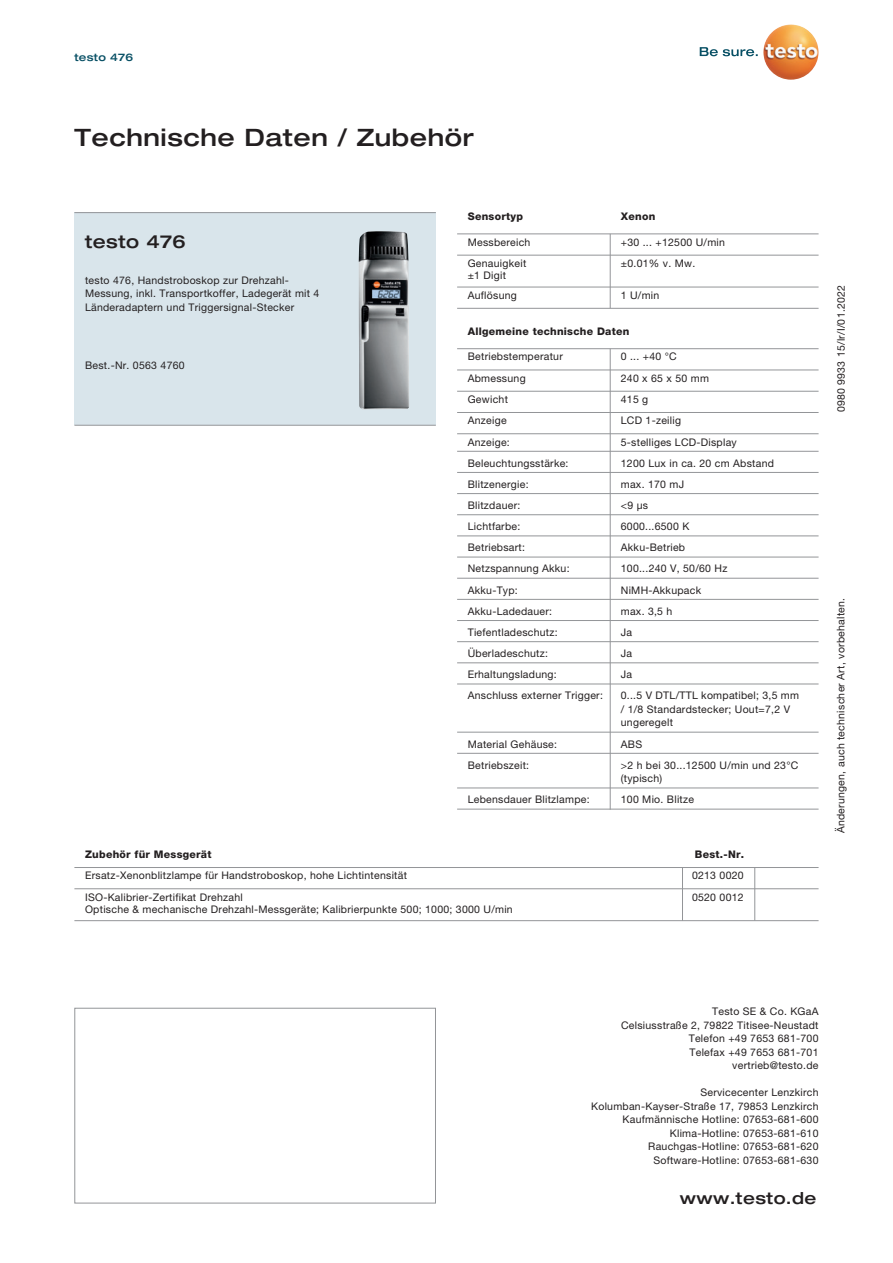
<style>
.page{position:relative;width:893px;height:1263px;background:#fff}
.page>*{position:absolute;margin:0;border:0;box-sizing:border-box;transform-origin:0 0}
.t1{font:500 expanded 24px "Helvetica Neue LTW1 G";letter-spacing:.025em;color:#231f20}
.t2{font:500 expanded 18px "Helvetica Neue LTW1 G";letter-spacing:.025em;color:#231f20}
.t3{font:500 expanded 16.5px "Helvetica Neue LTW1 G";letter-spacing:.025em;color:#231f20}
.t4{font:10.5px/13.5px "Helvetica Neue LTW1 G";letter-spacing:.025em;color:#231f20}
.t5{font:800 10.5px "Helvetica Neue LTW1 G";letter-spacing:.025em;color:#231f20}
.t6{font:500 expanded 10.5px "Helvetica Neue LTW1 G";letter-spacing:.025em;color:#074f64}
.s1{color:#ee1d23}
</style>
<div class="page">
<div style="left:74px;top:213px;width:362px;height:212px;background:#d9e5eb"></div>
<hr style="left:74px;top:212px;width:362px;height:1px;background:#939598">
<hr style="left:74px;top:425px;width:362px;height:1px;background:#939598">
<img style="left:359px;top:231px;width:50px;height:178px">
<svg style="left:700px;top:47px;width:58px;height:9px"></svg>
<img style="left:763px;top:24px;width:56px;height:56px;border-radius:28px">
<div style="left:74px;top:1008px;width:362px;height:195px;background:#fff;border:1px solid #939598"></div>
<hr style="left:457px;top:348px;width:362px;height:1px;background:#939598">
<hr style="left:457px;top:370px;width:362px;height:1px;background:#939598">
<hr style="left:457px;top:391px;width:362px;height:1px;background:#939598">
<hr style="left:457px;top:412px;width:362px;height:1px;background:#939598">
<hr style="left:457px;top:433px;width:362px;height:1px;background:#939598">
<hr style="left:457px;top:451px;width:362px;height:1px;background:#939598">
<hr style="left:457px;top:472px;width:362px;height:1px;background:#939598">
<hr style="left:457px;top:493px;width:362px;height:1px;background:#939598">
<hr style="left:457px;top:514px;width:362px;height:1px;background:#939598">
<hr style="left:457px;top:535px;width:362px;height:1px;background:#939598">
<hr style="left:457px;top:557px;width:362px;height:1px;background:#939598">
<hr style="left:457px;top:578px;width:362px;height:1px;background:#939598">
<hr style="left:457px;top:599px;width:362px;height:1px;background:#939598">
<hr style="left:457px;top:620px;width:362px;height:1px;background:#939598">
<hr style="left:457px;top:641px;width:362px;height:1px;background:#939598">
<hr style="left:457px;top:662px;width:362px;height:1px;background:#939598">
<hr style="left:457px;top:684px;width:362px;height:1px;background:#939598">
<hr style="left:457px;top:732px;width:362px;height:1px;background:#939598">
<hr style="left:457px;top:753px;width:362px;height:1px;background:#939598">
<hr style="left:457px;top:787px;width:362px;height:1px;background:#939598">
<hr style="left:457px;top:809px;width:362px;height:1px;background:#939598">
<hr style="left:610px;top:349px;width:1px;height:461px;background:#939598">
<hr style="left:74px;top:867px;width:745px;height:1px;background:#939598">
<hr style="left:74px;top:920px;width:745px;height:1px;background:#939598">
<svg style="left:682px;top:868px;width:1px;height:20px"></svg>
<hr style="left:682px;top:889px;width:1px;height:32px;background:#939598">
<svg style="left:754px;top:868px;width:1px;height:20px"></svg>
<hr style="left:754px;top:889px;width:1px;height:32px;background:#939598">
<hr style="left:74px;top:888px;width:745px;height:1px;background:#939598">
<hr style="left:457px;top:233px;width:362px;height:1px;background:#939598">
<hr style="left:610px;top:234px;width:1px;height:74px;background:#939598">
<hr style="left:457px;top:255px;width:362px;height:1px;background:#939598">
<hr style="left:457px;top:287px;width:362px;height:1px;background:#939598">
<hr style="left:457px;top:308px;width:362px;height:1px;background:#939598">
<p class="t6" style="left:74px;top:51px;width:60px">testo 476</p>
<h1 class="t1" style="left:74px;top:122px;width:401px">Technische Daten / Zubehör</h1>
<h2 class="t2" style="left:85px;top:230px;width:102px">testo 476</h2>
<p class="t4" style="left:85px;top:273px;width:236px">testo 476, Handstroboskop zur Drehzahl-<br>Messung, inkl. Transportkoffer, Ladegerät mit 4<br>Länderadaptern und Triggersignal-Stecker</p>
<p class="t4" style="left:85px;top:358px;width:101px">Best.-Nr. 0563 4760</p>
<p class="t5" style="left:468px;top:210px;width:57px">Sensortyp</p>
<p class="t5" style="left:621px;top:210px;width:36px">Xenon</p>
<p class="t4" style="left:468px;top:231px;width:64px;line-height:21.3px">Messbereich<br>Genauigkeit</p>
<p class="t4" style="left:468px;top:265px;width:51px;line-height:20px">±1 Digit<br>Auflösung</p>
<p class="t4" style="left:621px;top:231px;width:106px;line-height:21.3px">+30 ... +12500 U/min ±0.01% v. Mw.</p>
<p class="t4" style="left:621px;top:288px;width:40px">1 U/min</p>
<p class="t5" style="left:468px;top:325px;width:163px">Allgemeine technische Daten</p>
<p class="t4" style="left:468px;top:350px;width:97px">Betriebstemperatur</p>
<p class="t4" style="left:621px;top:350px;width:57px">0 ... +40 °C</p>
<p class="t4" style="left:468px;top:371px;width:59px">Abmessung</p>
<p class="t4" style="left:621px;top:371px;width:90px">240 x 65 x 50 mm</p>
<p class="t4" style="left:468px;top:392px;width:42px">Gewicht</p>
<p class="t4" style="left:621px;top:392px;width:29px">415 g</p>
<p class="t4" style="left:468px;top:414px;width:40px">Anzeige</p>
<p class="t4" style="left:621px;top:414px;width:62px">LCD 1-zeilig</p>
<p class="t4" style="left:468px;top:435px;width:44px">Anzeige:</p>
<p class="t4" style="left:621px;top:435px;width:118px">5-stelliges LCD-Display</p>
<p class="t4" style="left:468px;top:456px;width:102px">Beleuchtungsstärke:</p>
<p class="t4" style="left:621px;top:456px;width:155px">1200 Lux in ca. 20 cm Abstand</p>
<p class="t4" style="left:468px;top:477px;width:62px">Blitzenergie:</p>
<p class="t4" style="left:621px;top:477px;width:65px">max. 170 mJ</p>
<p class="t4" style="left:468px;top:498px;width:54px">Blitzdauer:</p>
<p class="t4" style="left:621px;top:498px;width:29px">&lt;9 µs</p>
<p class="t4" style="left:468px;top:520px;width:54px">Lichtfarbe:</p>
<p class="t4" style="left:621px;top:520px;width:70px">6000...6500 K</p>
<p class="t4" style="left:468px;top:541px;width:59px">Betriebsart:</p>
<p class="t4" style="left:621px;top:541px;width:66px">Akku-Betrieb</p>
<p class="t4" style="left:468px;top:562px;width:103px">Netzspannung Akku:</p>
<p class="t4" style="left:621px;top:562px;width:108px">100...240 V, 50/60 Hz</p>
<p class="t4" style="left:468px;top:583px;width:52px">Akku-Typ:</p>
<p class="t4" style="left:621px;top:583px;width:82px">NiMH-Akkupack</p>
<p class="t4" style="left:468px;top:604px;width:86px">Akku-Ladedauer:</p>
<p class="t4" style="left:621px;top:604px;width:53px">max. 3,5 h</p>
<p class="t4" style="left:468px;top:625px;width:92px">Tiefentladeschutz:</p>
<p class="t4" style="left:621px;top:625px;width:13px">Ja</p>
<p class="t4" style="left:468px;top:646px;width:82px">Überladeschutz:</p>
<p class="t4" style="left:621px;top:646px;width:13px">Ja</p>
<p class="t4" style="left:468px;top:668px;width:90px">Erhaltungsladung:</p>
<p class="t4" style="left:621px;top:668px;width:13px">Ja</p>
<p class="t4" style="left:468px;top:689px;width:137px">Anschluss externer Trigger:</p>
<p class="t4" style="left:621px;top:689px;width:180px">0...5 V DTL/TTL kompatibel; 3,5 mm / 1/8 Standardstecker; Uout=7,2 V ungeregelt</p>
<p class="t4" style="left:468px;top:737px;width:91px">Material Gehäuse:</p>
<p class="t4" style="left:621px;top:737px;width:23px">ABS</p>
<p class="t4" style="left:468px;top:758px;width:63px">Betriebszeit:</p>
<p class="t4" style="left:621px;top:758px;width:179px">&gt;2 h bei 30...12500 U/min und 23°C (typisch)</p>
<p class="t4" style="left:468px;top:793px;width:123px">Lebensdauer Blitzlampe:</p>
<p class="t4" style="left:621px;top:793px;width:75px">100 Mio. Blitze</p>
<p class="t5" style="left:695px;top:848px;width:51px">Best.-Nr.</p>
<p class="t5" style="left:85px;top:848px;width:128px">Zubehör für Messgerät</p>
<p class="t4" style="left:85px;top:890px;width:159px">ISO-Kalibrier-Zertifikat Drehzahl</p>
<p class="t4" style="left:692px;top:890px;width:53px">0520 0012</p>
<p class="t4" style="left:85px;top:902px;width:429px">Optische &amp; mechanische Drehzahl-Messgeräte; Kalibrierpunkte 500; 1000; 3000 U/min</p>
<p class="t4" style="left:85px;top:869px;width:323px">Ersatz-Xenonblitzlampe für Handstroboskop, hohe Lichtintensität</p>
<p class="t4" style="left:692px;top:869px;width:53px">0213 0020</p>
<p class="t4" style="left:834px;top:385px;width:111px;rotate:-90deg"><span class="s1">XXX</span>3 15/cw/I/01.2020</p>
<p class="t4" style="left:834px;top:412px;width:129px;rotate:-90deg">0980 9933 15/lr/I/01.2022</p>
<p class="t4" style="left:834px;top:367px;width:67px;rotate:-90deg">4/dk 12.2021</p>
<p class="t4" style="left:834px;top:412px;width:7px;rotate:-90deg">1</p>
<p class="t4" style="left:834px;top:833px;width:237px;rotate:-90deg">Änderungen, auch technischer Art, vorbehalten.</p>
<p class="t4" style="left:621px;top:1005px;width:199px;text-align:right">Testo SE &amp; Co. KGaA<br>Celsiusstraße 2, 79822 Titisee-Neustadt<br>Telefon +49 7653 681-700<br>Telefax +49 7653 681-701 vertrieb@testo.de</p>
<p class="t4" style="left:591px;top:1086px;width:229px;text-align:right">Servicecenter Lenzkirch Kolumban-Kayser-Straße 17, 79853 Lenzkirch Kaufmännische Hotline: 07653-681-600<br>Klima-Hotline: 07653-681-610<br>Rauchgas-Hotline: 07653-681-620<br>Software-Hotline: 07653-681-630</p>
<h3 class="t3" style="left:680px;top:1187px;width:138px">www.testo.de</h3>
</div>
